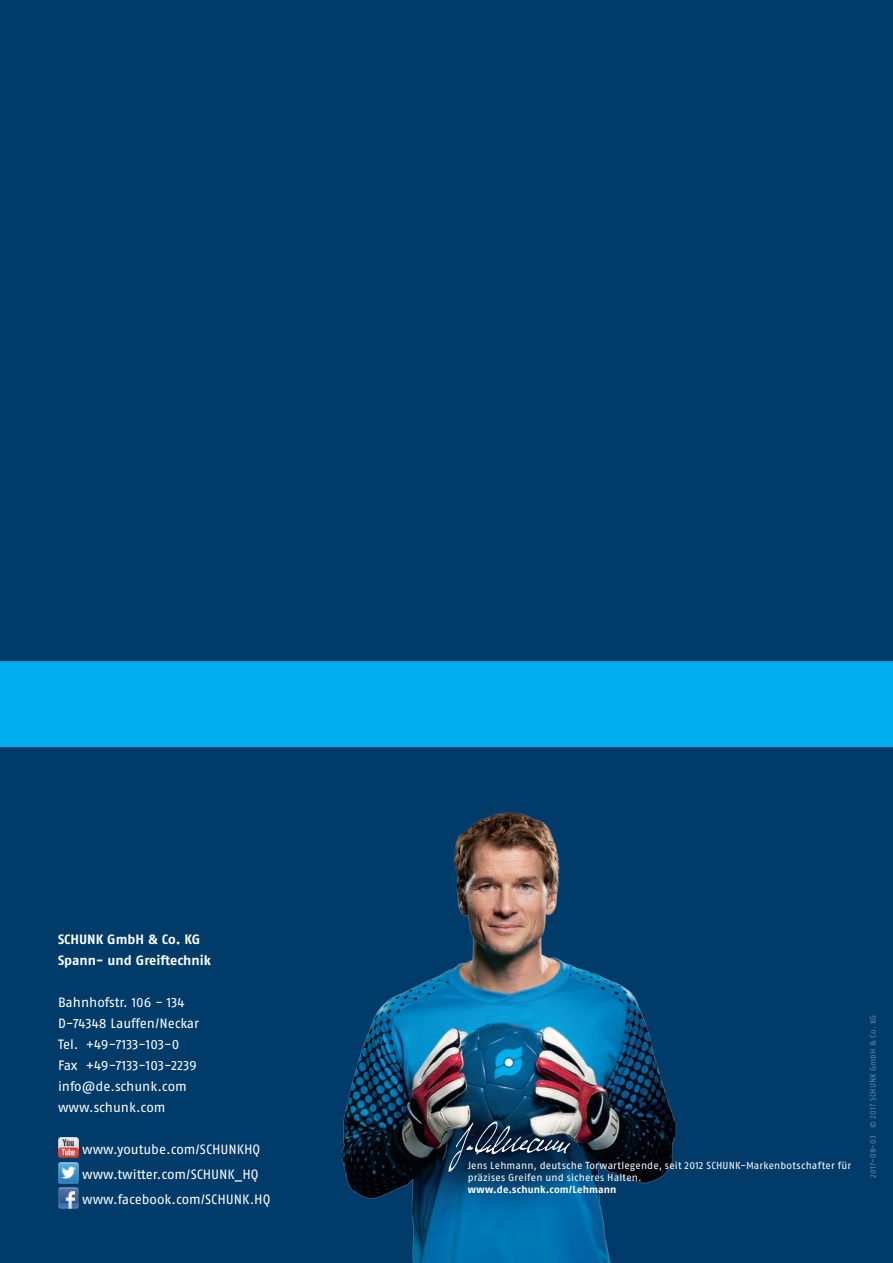
<style>
.page{position:relative;width:893px;height:1263px;background:#003b69}
.page>*{position:absolute;margin:0;border:0;box-sizing:border-box;transform-origin:0 0}
.t1{font:13.5px/21px "SCHUNK Fago Pro";color:#fff}
.t2{font:700 13.5px/21px "SCHUNK Fago Pro";color:#fff}
.t3{font:10.2px/12px "SCHUNK Fago Pro";letter-spacing:.015em;color:#fff}
.t4{font:700 10.2px "SCHUNK Fago Pro";letter-spacing:.01em;color:#fff}
.t5{font:8.25px "SCHUNK Fago Pro";letter-spacing:.01em;color:#6483a8}
</style>
<div class="page">
<img style="left:58px;top:1137px;width:20px;height:21px">
<img style="left:58px;top:1163px;width:20px;height:20px">
<img style="left:58px;top:1188px;width:20px;height:20px">
<div style="left:0;top:661px;width:893px;height:86px;background:#00aeef"></div>
<img style="left:342px;top:813px;width:332px;height:450px">
<img style="left:446px;top:1119px;width:125px;height:54px">
<p class="t2" style="left:58px;top:929px;width:154px">SCHUNK GmbH &amp; Co. KG<br>Spann- und Greiftechnik</p>
<p class="t1" style="left:58px;top:992px;width:143px">Bahnhofstr. 106 - 134<br>D-74348 Lauffen/Neckar<br>Tel. +49-7133-103-0<br>Fax +49-7133-103-2239 info@de.schunk.com www.schunk.com</p>
<p class="t1" style="left:82px;top:1136px;width:190px;line-height:25.2px">www.youtube.com/SCHUNKHQ www.twitter.com/SCHUNK_HQ www.facebook.com/SCHUNK.HQ</p>
<p class="t3" style="left:468px;top:1159px;width:385px">Jens Lehmann, deutsche Torwartlegende, seit 2012 SCHUNK-Markenbotschafter für präzises Greifen und sicheres Halten.</p>
<p class="t4" style="left:468px;top:1183px;width:150px">www.de.schunk.com/Lehmann</p>
<p class="t5" style="left:868px;top:1178px;width:165px;rotate:-90deg">2017-08-03 © 2017 SCHUNK GmbH &amp; Co. KG</p>
</div>
